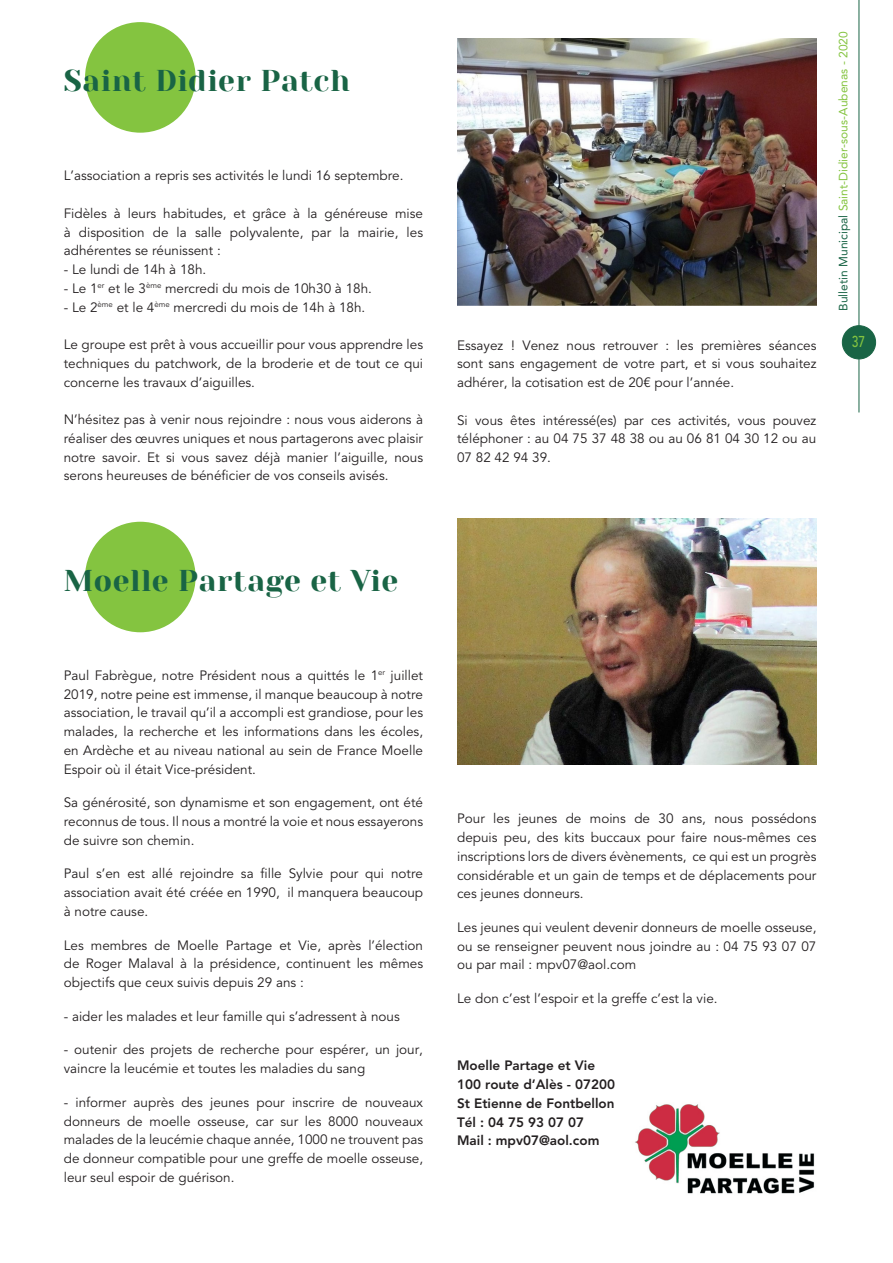
<style>
.page{position:relative;width:893px;height:1263px;background:#fff}
.page>*{position:absolute;margin:0;border:0;box-sizing:border-box;transform-origin:0 0}
.Titre_rubriques{font:30px "Yeseva One";letter-spacing:.02em;color:#196445}
.t1{font:500 15.6px "Avenir LT Std";color:#84c440;scale:.77 1}
.t2{font:13.5px/18.8px "Avenir LT Std";color:#231f20;text-align:justify}
.t3{font:800 13.5px "Avenir LT Std";color:#231f20}
.t4{font:12px "Avenir LT Std";color:#84c440}
.s1{color:#196445}
</style>
<div class="page">
<hr style="left:859px;top:0;width:1px;height:412px;background:#196445">
<div style="left:842px;top:326px;width:34px;height:33px;background:#196445;border-radius:50%"></div>
<div style="left:842px;top:325px;width:34px;height:34px;border:1px solid #196445;border-radius:50%"></div>
<div style="left:85px;top:22px;width:111px;height:111px;background:#84c440;border-radius:50%"></div>
<div style="left:85px;top:522px;width:111px;height:110px;background:#84c440;border-radius:50%"></div>
<img style="left:457px;top:38px;width:359px;height:268px">
<img style="left:457px;top:519px;width:359px;height:246px">
<img style="left:635px;top:1104px;width:180px;height:90px">
<p class="Titre_rubriques" style="left:64px;top:63px;width:288px">Saint Didier Patch</p>
<p class="t2" style="left:64px;top:167px;width:341px">L’association a repris ses activités le lundi 16 septembre.</p>
<p class="t2" style="left:64px;top:204px;width:361px">Fidèles à leurs habitudes, et grâce à la généreuse mise à disposition de la salle polyvalente, par la mairie, les adhérentes se réunissent :</p>
<p class="t2" style="left:64px;top:260px;width:144px">- Le lundi de 14h à 18h.</p>
<p class="t2" style="left:64px;top:279px;width:310px">- Le 1<sup>er</sup> et le 3<sup>ème</sup> mercredi du mois de 10h30 à 18h.</p>
<p class="t2" style="left:64px;top:298px;width:303px">- Le 2<sup>ème</sup> et le 4<sup>ème</sup> mercredi du mois de 14h à 18h.</p>
<p class="t2" style="left:64px;top:335px;width:361px">Le groupe est prêt à vous accueillir pour vous apprendre les techniques du patchwork, de la broderie et de tout ce qui concerne les travaux d’aiguilles.</p>
<p class="t2" style="left:64px;top:410px;width:361px">N’hésitez pas à venir nous rejoindre : nous vous aiderons à réaliser des œuvres uniques et nous partagerons avec plaisir notre savoir. Et si vous savez déjà manier l’aiguille, nous serons heureuses de bénéficier de vos conseils avisés.</p>
<p class="t2" style="left:457px;top:336px;width:361px">Essayez ! Venez nous retrouver : les premières séances sont sans engagement de votre part, et si vous souhaitez adhérer, la cotisation est de 20€ pour l’année.</p>
<p class="t2" style="left:457px;top:411px;width:361px">Si vous êtes intéressé(es) par ces activités, vous pouvez téléphoner : au 04 75 37 48 38 ou au 06 81 04 30 12 ou au 07 82 42 94 39.</p>
<p class="t4" style="left:836px;top:311px;width:281px;rotate:-90deg"><span class="s1">Bulletin Municipal</span> Saint-Didier-sous-Aubenas - 2020</p>
<p class="t1" style="left:852px;top:332px;width:19px">37</p>
<p class="Titre_rubriques" style="left:64px;top:563px;width:336px">Moelle Partage et Vie</p>
<p class="t2" style="left:64px;top:666px;width:361px">Paul Fabrègue, notre Président nous a quittés le 1<sup>er</sup> juillet 2019, notre peine est immense, il manque beaucoup à notre association, le travail qu’il a accompli est grandiose, pour les malades, la recherche et les informations dans les écoles, en Ardèche et au niveau national au sein de France Moelle Espoir où il était Vice-président.</p>
<p class="t2" style="left:64px;top:794px;width:361px">Sa générosité, son dynamisme et son engagement, ont été reconnus de tous. Il nous a montré la voie et nous essayerons de suivre son chemin.</p>
<p class="t2" style="left:64px;top:865px;width:361px">Paul s’en est allé rejoindre sa fille Sylvie pour qui notre association avait été créée en 1990, il manquera beaucoup à notre cause.</p>
<p class="t2" style="left:64px;top:936px;width:361px">Les membres de Moelle Partage et Vie, après l’élection de Roger Malaval à la présidence, continuent les mêmes objectifs que ceux suivis depuis 29 ans :</p>
<p class="t2" style="left:64px;top:1007px;width:337px">- aider les malades et leur famille qui s’adressent à nous</p>
<p class="t2" style="left:64px;top:1041px;width:361px">- outenir des projets de recherche pour espérer, un jour, vaincre la leucémie et toutes les maladies du sang</p>
<p class="t2" style="left:64px;top:1093px;width:361px">- informer auprès des jeunes pour inscrire de nouveaux donneurs de moelle osseuse, car sur les 8000 nouveaux malades de la leucémie chaque année, 1000 ne trouvent pas de donneur compatible pour une greffe de moelle osseuse, leur seul espoir de guérison.</p>
<p class="t2" style="left:457px;top:810px;width:361px">Pour les jeunes de moins de 30 ans, nous possédons depuis peu, des kits buccaux pour faire nous-mêmes ces inscriptions lors de divers évènements, ce qui est un progrès considérable et un gain de temps et de déplacements pour ces jeunes donneurs.</p>
<p class="t2" style="left:457px;top:918px;width:361px">Les jeunes qui veulent devenir donneurs de moelle osseuse, ou se renseigner peuvent nous joindre au : 04 75 93 07 07 ou par mail : mpv07@aol.com</p>
<p class="t2" style="left:457px;top:989px;width:262px">Le don c’est l’espoir et la greffe c’est la vie.</p>
<p class="t3" style="left:457px;top:1058px;width:140px">Moelle Partage et Vie</p>
<p class="t3" style="left:457px;top:1076px;width:159px">100 route d’Alès - 07200</p>
<p class="t3" style="left:457px;top:1095px;width:159px">St Etienne de Fontbellon</p>
<p class="t3" style="left:457px;top:1114px;width:128px">Tél : 04 75 93 07 07</p>
<p class="t3" style="left:457px;top:1133px;width:144px">Mail : mpv07@aol.com</p>
</div>
